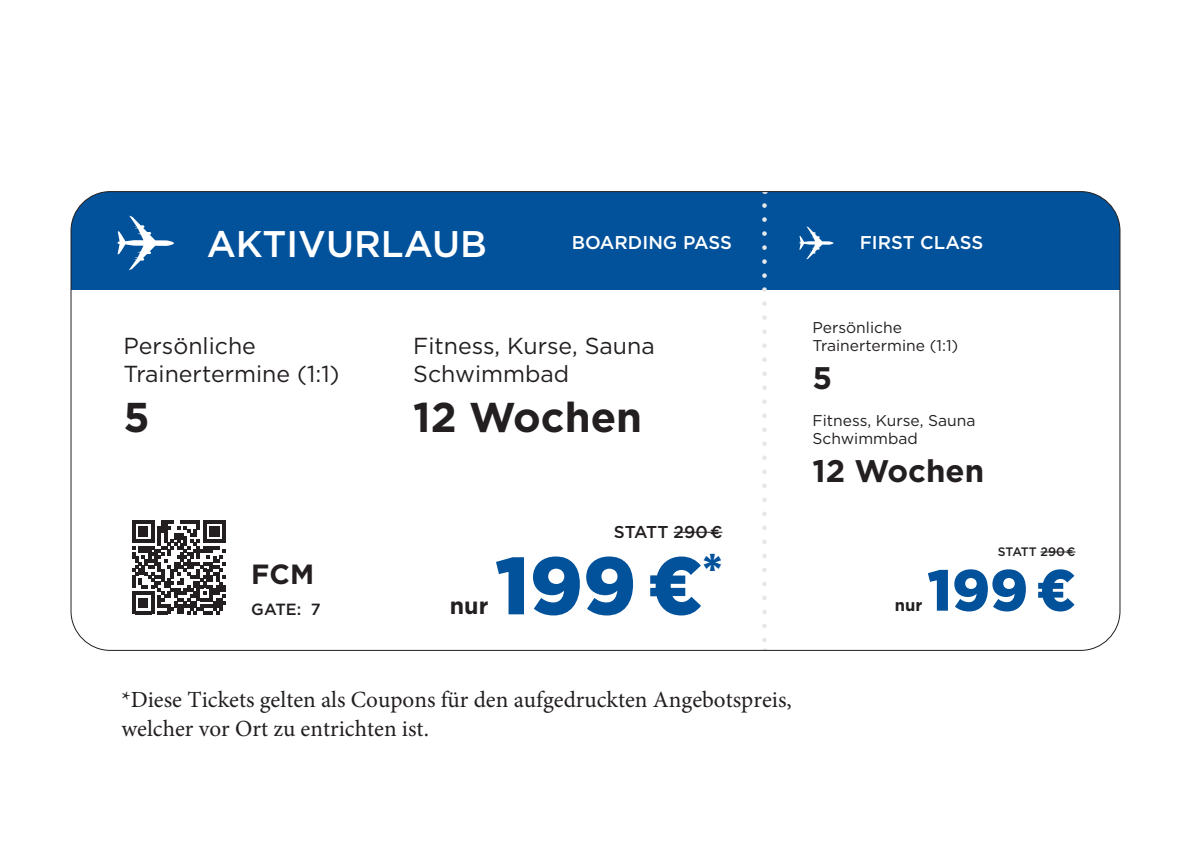
<style>
.page{position:relative;width:1191px;height:842px;background:#fff}
.page>*{position:absolute;margin:0;border:0;box-sizing:border-box;transform-origin:0 0}
.t1{font:900 81px "Gotham";color:#01519b}
.t2{font:900 57.9px "Gotham";color:#01519b}
.t3{font:700 41.6px "Gotham";color:#231f20}
.t4{font:500 37px "Gotham";color:#fff}
.t5{font:700 31.2px "Gotham";color:#231f20}
.t6{font:700 27.8px "Gotham";color:#231f20}
.t7{font:23.1px/29.5px "Minion Pro";color:#231f20}
.t8{font:23.1px/27.8px "Gotham";color:#231f20}
.t9{font:700 23.1px "Gotham";color:#231f20}
.t10{font:500 18.5px "Gotham";color:#fff}
.t11{font:500 17.1px "Gotham";letter-spacing:-.005em;color:#231f20}
.t12{font:700 16.5px "Gotham";color:#231f20}
.t13{font:500 16.2px "Gotham";color:#231f20}
.t14{font:15.6px/18.7px "Gotham";color:#231f20}
.t15{font:500 12.3px "Gotham";letter-spacing:-.01em;color:#231f20}
</style>
<div class="page">
<div style="left:71px;top:192px;width:1049px;height:98px;background:#01519b"></div>
<svg style="left:762px;top:205px;width:5px;height:437px"></svg>
<hr style="left:673px;top:532px;width:49px;height:1px;background:#231f20">
<hr style="left:1040px;top:552px;width:35px;height:1px;background:#231f20">
<svg style="left:118px;top:216px;width:56px;height:54px"></svg>
<svg style="left:799px;top:226px;width:34px;height:33px"></svg>
<svg style="left:132px;top:520px;width:94px;height:94px"></svg>
<h3 class="t4" style="left:207px;top:220px;width:282px">AKTIVURLAUB</h3>
<p class="t10" style="left:571px;top:231px;width:162px">BOARDING PASS</p>
<p class="t10" style="left:859px;top:231px;width:125px">FIRST CLASS</p>
<p class="t8" style="left:123px;top:332px;width:218px">Persönliche<br>Trainertermine (1:1)</p>
<h3 class="t3" style="left:123px;top:390px;width:28px">5</h3>
<p class="t6" style="left:251px;top:556px;width:64px">FCM</p>
<p class="t13" style="left:251px;top:599px;width:71px">GATE: 7</p>
<p class="t8" style="left:413px;top:332px;width:243px">Fitness, Kurse, Sauna<br>Schwimmbad</p>
<h3 class="t3" style="left:413px;top:390px;width:230px">12 Wochen</h3>
<p class="t9" style="left:450px;top:591px;width:40px">nur</p>
<p class="t11" style="left:614px;top:521px;width:110px">STATT 290 €</p>
<h1 class="t1" style="left:495px;top:530px;width:229px">199 €<sup>*</sup></h1>
<p class="t14" style="left:812px;top:317px;width:147px">Persönliche<br>Trainertermine (1:1)</p>
<h3 class="t5" style="left:812px;top:357px;width:21px">5</h3>
<p class="t14" style="left:812px;top:410px;width:164px">Fitness, Kurse, Sauna<br>Schwimmbad</p>
<h3 class="t5" style="left:812px;top:450px;width:173px">12 Wochen</h3>
<p class="t15" style="left:998px;top:544px;width:79px">STATT 290 €</p>
<h2 class="t2" style="left:927px;top:550px;width:149px">199 €</h2>
<p class="t12" style="left:895px;top:594px;width:29px">nur</p>
<p class="t7" style="left:121px;top:685px;width:672px">*Diese Tickets gelten als Coupons für den aufgedruckten Angebotspreis, welcher vor Ort zu entrichten ist.</p>
</div>
